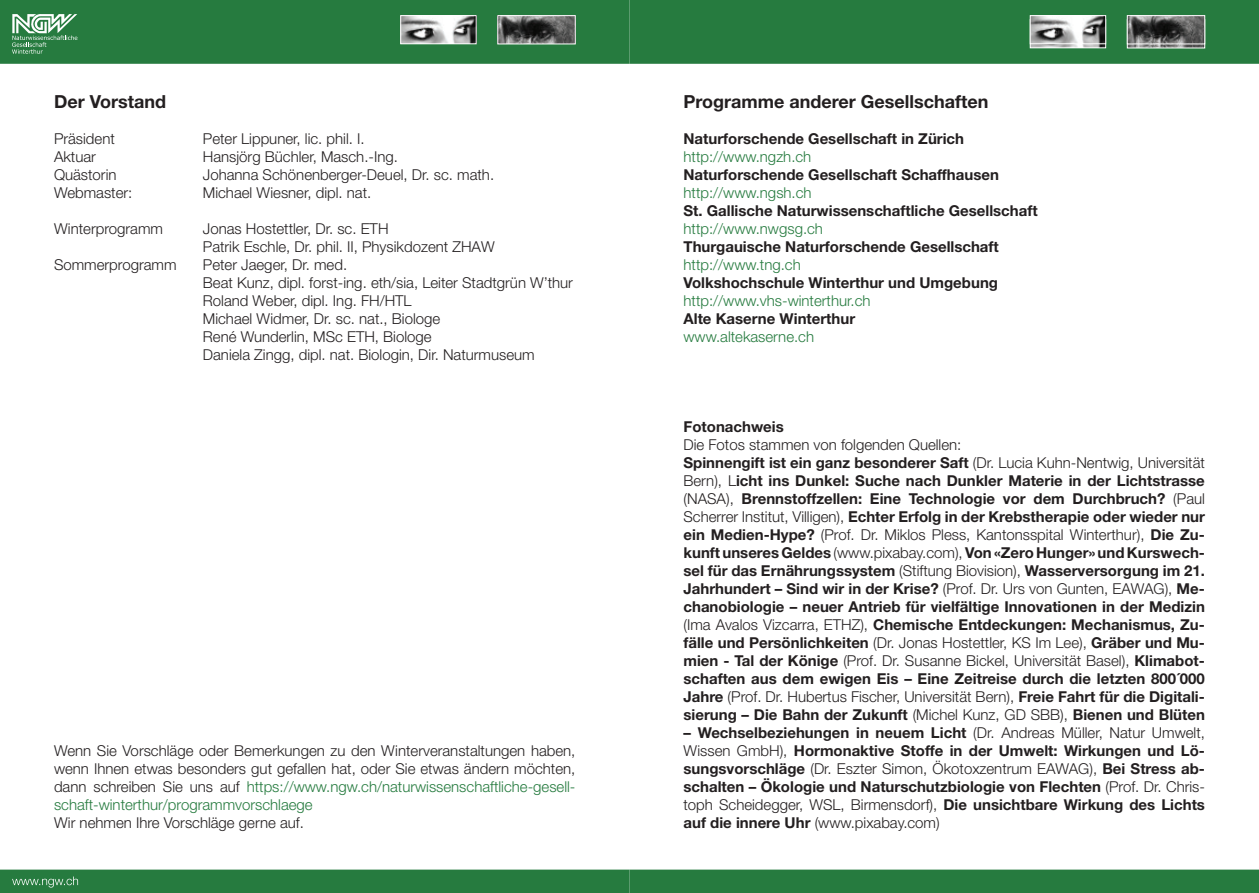
<style>
.page{position:relative;width:1259px;height:893px;background:#fff}
.page>*{position:absolute;margin:0;border:0;box-sizing:border-box;transform-origin:0 0}
.GS_Vortrag_Titel{font:700 18px "Helvetica Neue";color:#231f20}
.GS_Vortragstext{font:700 15px/18px "Helvetica Neue";color:#231f20;text-align:justify}
.GS_Vortragstext-2{font:300 15px/18px "Helvetica Neue";color:#231f20;text-align:justify}
.GS_Vortragstext-3{font:300 15px "Helvetica Neue";color:#267b3f}
.s1{color:#267b3f}
.s2{font-weight:300}
</style>
<div class="page">
<div style="left:0;top:0;width:1259px;height:64px;background:#267b3f"></div>
<img style="left:1032px;top:44px;width:72px;height:2px">
<div style="left:1030px;top:19px;width:76px;height:29px;border:1px solid #fff"></div>
<img style="left:1129px;top:44px;width:74px;height:2px">
<div style="left:1127px;top:19px;width:78px;height:29px;border:1px solid #fff"></div>
<div style="left:0;top:870px;width:1259px;height:23px;background:#267b3f"></div>
<img style="left:402px;top:17px;width:72px;height:25px">
<div style="left:400px;top:15px;width:76px;height:29px;border:1px solid #fff"></div>
<img style="left:499px;top:17px;width:74px;height:25px">
<div style="left:497px;top:15px;width:78px;height:29px;border:1px solid #fff"></div>
<img style="left:1032px;top:17px;width:72px;height:25px">
<div style="left:1030px;top:15px;width:76px;height:29px;border:1px solid #fff"></div>
<img style="left:1129px;top:17px;width:74px;height:25px">
<div style="left:1127px;top:15px;width:78px;height:29px;border:1px solid #fff"></div>
<p class="GS_Vortrag_Titel" style="left:54px;top:90px;width:114px">Der Vorstand</p>
<p class="GS_Vortragstext-2" style="left:54px;top:129px;width:62px">Präsident</p>
<p class="GS_Vortragstext-2" style="left:203px;top:129px;width:163px">Peter Lippuner, lic. phil. I.</p>
<p class="GS_Vortragstext-2" style="left:54px;top:147px;width:43px">Aktuar</p>
<p class="GS_Vortragstext-2" style="left:203px;top:147px;width:197px">Hansjörg Büchler, Masch.-Ing.</p>
<p class="GS_Vortragstext-2" style="left:54px;top:165px;width:64px">Quästorin</p>
<p class="GS_Vortragstext-2" style="left:203px;top:165px;width:293px">Johanna Schönenberger-Deuel, Dr. sc. math.</p>
<p class="GS_Vortragstext-2" style="left:54px;top:183px;width:80px">Webmaster:</p>
<p class="GS_Vortragstext-2" style="left:203px;top:183px;width:170px">Michael Wiesner, dipl. nat.</p>
<p class="GS_Vortragstext-2" style="left:54px;top:219px;width:110px">Winterprogramm</p>
<p class="GS_Vortragstext-2" style="left:203px;top:219px;width:187px">Jonas Hostettler, Dr. sc. ETH</p>
<p class="GS_Vortragstext-2" style="left:203px;top:237px;width:293px">Patrik Eschle, Dr. phil. II, Physikdozent ZHAW</p>
<p class="GS_Vortragstext-2" style="left:54px;top:255px;width:124px">Sommerprogramm</p>
<p class="GS_Vortragstext-2" style="left:203px;top:255px;width:146px">Peter Jaeger, Dr. med.</p>
<p class="GS_Vortragstext-2" style="left:203px;top:273px;width:372px">Beat Kunz, dipl. forst-ing. eth/sia, Leiter Stadtgrün W’thur</p>
<p class="GS_Vortragstext-2" style="left:203px;top:291px;width:210px">Roland Weber, dipl. Ing. FH/HTL</p>
<p class="GS_Vortragstext-2" style="left:203px;top:309px;width:239px">Michael Widmer, Dr. sc. nat., Biologe</p>
<p class="GS_Vortragstext-2" style="left:203px;top:327px;width:230px">René Wunderlin, MSc ETH, Biologe</p>
<p class="GS_Vortragstext-2" style="left:203px;top:345px;width:333px">Daniela Zingg, dipl. nat. Biologin, Dir. Naturmuseum</p>
<p class="GS_Vortragstext-2" style="left:54px;top:741px;width:523px">Wenn Sie Vorschläge oder Bemerkungen zu den Winterveranstaltungen haben, wenn Ihnen etwas besonders gut gefallen hat, oder Sie etwas ändern möchten, dann schreiben Sie uns auf <span class="s1">https://www.ngw.ch/naturwissenschaftliche-gesell&shy;schaft-winterthur/programmvorschlaege</span></p>
<p class="GS_Vortragstext-2" style="left:54px;top:813px;width:251px">Wir nehmen Ihre Vorschläge gerne auf.</p>
<p class="GS_Vortrag_Titel" style="left:683px;top:90px;width:306px">Programme anderer Gesellschaften</p>
<p class="GS_Vortragstext" style="left:683px;top:129px;width:282px">Naturforschende Gesellschaft in Zürich</p>
<p class="GS_Vortragstext-3" style="left:683px;top:147px;width:129px">http://www.ngzh.ch</p>
<p class="GS_Vortragstext" style="left:683px;top:165px;width:317px">Naturforschende Gesellschaft Schaffhausen</p>
<p class="GS_Vortragstext-3" style="left:683px;top:183px;width:130px">http://www.ngsh.ch</p>
<p class="GS_Vortragstext" style="left:683px;top:201px;width:356px">St. Gallische Naturwissenschaftliche Gesellschaft</p>
<p class="GS_Vortragstext-3" style="left:683px;top:219px;width:141px">http://www.nwgsg.ch</p>
<p class="GS_Vortragstext" style="left:683px;top:237px;width:317px">Thurgauische Naturforschende Gesellschaft</p>
<p class="GS_Vortragstext-3" style="left:683px;top:255px;width:119px">http://www.tng.ch</p>
<p class="GS_Vortragstext" style="left:683px;top:273px;width:316px">Volkshochschule Winterthur und Umgebung</p>
<p class="GS_Vortragstext-3" style="left:683px;top:291px;width:188px">http://www.vhs-winterthur.ch</p>
<p class="GS_Vortragstext" style="left:683px;top:309px;width:173px">Alte Kaserne Winterthur</p>
<p class="GS_Vortragstext-3" style="left:683px;top:327px;width:132px">www.altekaserne.ch</p>
<p class="GS_Vortragstext" style="left:683px;top:417px;width:102px">Fotonachweis</p>
<p class="GS_Vortragstext-2" style="left:683px;top:435px;width:279px">Die Fotos stammen von folgenden Quellen:</p>
<p class="GS_Vortragstext" style="left:683px;top:453px;width:523px">Spinnengift ist ein ganz besonderer Saft <span class="s2">(Dr. Lucia Kuhn-Nentwig, Universität Bern), L</span>icht ins Dunkel: Suche nach Dunkler Materie in der Lichtstrasse <span class="s2">(NASA),</span> Brennstoffzellen: Eine Technologie vor dem Durchbruch? <span class="s2">(Paul Scherrer Institut, Villigen),</span> Echter Erfolg in der Krebstherapie oder wieder nur ein Medien-Hype? <span class="s2">(Prof. Dr. Miklos Pless, Kantonsspital Winterthur),</span> Die Zu&shy;kunft unseres Geldes <span class="s2">(www.pixabay.com),</span> Von «Zero Hunger» und Kurswech&shy;sel für das Ernährungssystem <span class="s2">(Stiftung Biovision),</span> Wasserversorgung im 21.<br>Jahrhundert – Sind wir in der Krise? <span class="s2">(Prof. Dr. Urs von Gunten, EAWAG),</span> Me&shy;chanobiologie – neuer Antrieb für vielfältige Innovationen in der Medizin <span class="s2">(Ima Avalos Vizcarra, ETHZ),</span> Chemische Entdeckungen: Mechanismus, Zu&shy;fälle und Persönlichkeiten <span class="s2">(Dr. Jonas Hostettler, KS Im Lee),</span> Gräber und Mu&shy;mien - Tal der Könige <span class="s2">(Prof. Dr. Susanne Bickel, Universität Basel),</span> Klimabot&shy;schaften aus dem ewigen Eis – Eine Zeitreise durch die letzten 800´000<br>Jahre <span class="s2">(Prof. Dr. Hubertus Fischer, Universität Bern),</span> Freie Fahrt für die Digitali&shy;sierung – Die Bahn der Zukunft <span class="s2">(Michel Kunz, GD SBB),</span> Bienen und Blüten</p>
<p class="GS_Vortragstext" style="left:683px;top:723px;width:523px">– Wechselbeziehungen in neuem Licht <span class="s2">(Dr. Andreas Müller, Natur Umwelt, Wissen GmbH),</span> Hormonaktive Stoffe in der Umwelt: Wirkungen und Lö&shy;sungsvorschläge <span class="s2">(Dr. Eszter Simon, Ökotoxzentrum EAWAG),</span> Bei Stress ab&shy;schalten – Ökologie und Naturschutzbiologie von Flechten <span class="s2">(Prof. Dr. Chris&shy;toph Scheidegger, WSL, Birmensdorf),</span> Die unsichtbare Wirkung des Lichts auf die innere Uhr <span class="s2">(www.pixabay.com)</span></p>
</div>
